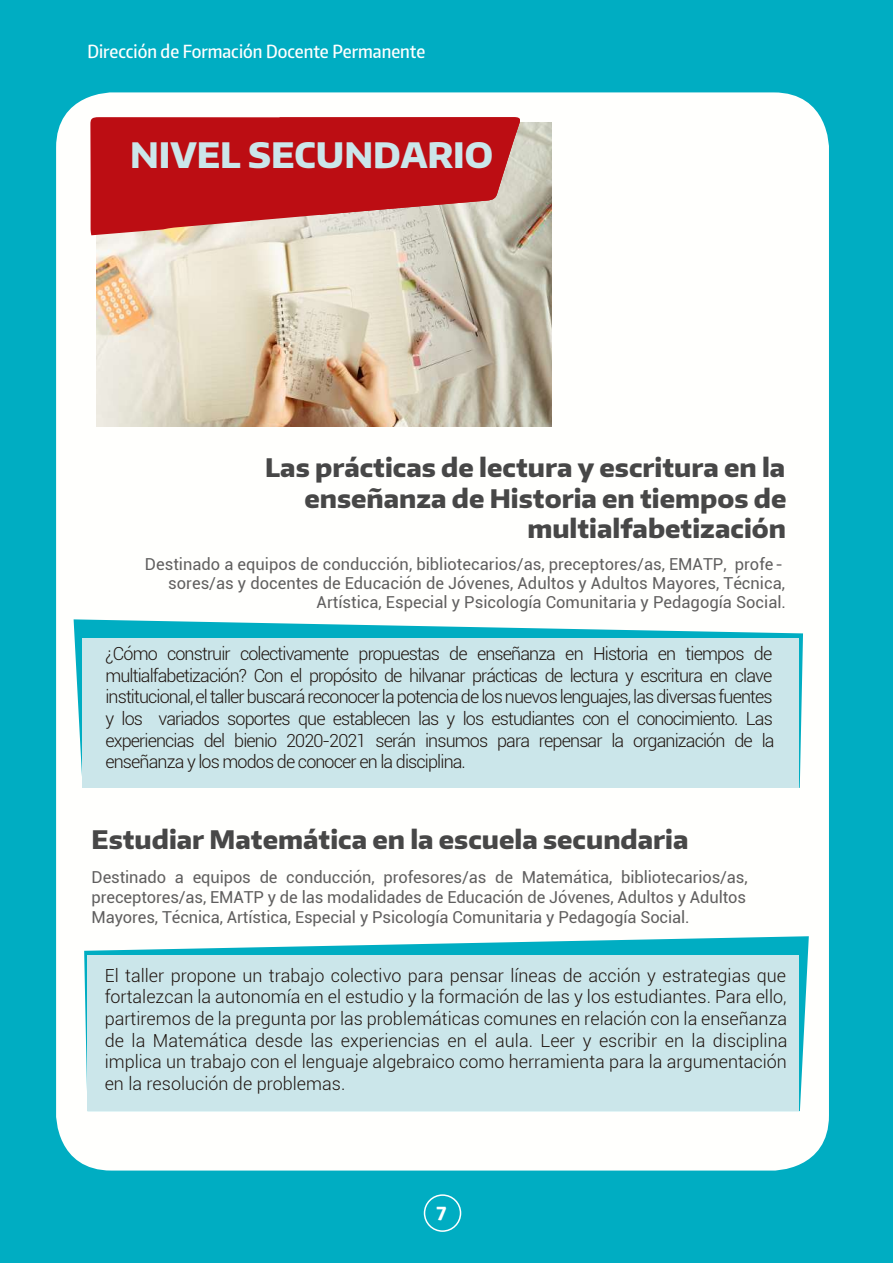
<style>
.page{position:relative;width:893px;height:1263px;background:#00adc2}
.page>*{position:absolute;margin:0;border:0;box-sizing:border-box;transform-origin:0 0}
.t1{font:800 34.95px "Encode Sans";color:#cbe6ea}
.t2{font:800 25.5px/30.6px "Encode Sans";color:#474747;text-align:right}
.t3{font:300 18px/21.6px "Roboto";letter-spacing:-.05em;color:#1f140f}
.t4{font:500 18px "Encode Sans Condensed";color:#fff}
.t5{font:700 18px "Encode Sans";color:#fff}
.t6{font:16.5px/19.4px "Roboto";color:#605f5f;text-align:right}
</style>
<div class="page">
<div style="left:56px;top:92px;width:773px;height:1078px;background:#fffffd;border-radius:55px"></div>
<img style="left:97px;top:123px;width:455px;height:303px">
<div style="left:424px;top:1194px;width:37px;height:38px;border:2px solid #fff;border-radius:50%"></div>
<svg style="left:74px;top:619px;width:729px;height:169px;fill:#00adc2"></svg>
<div style="left:83px;top:638px;width:716px;height:150px;background:#cbe6ea"></div>
<svg style="left:84px;top:936px;width:725px;height:175px;fill:#00adc2"></svg>
<div style="left:87px;top:955px;width:712px;height:156px;background:#cbe6ea"></div>
<svg style="left:90px;top:117px;width:431px;height:118px;background:#c13133"></svg>
<p class="t4" style="left:88px;top:39px;width:339px">Dirección de Formación Docente Permanente</p>
<h1 class="t1" style="left:130px;top:132px;width:365px">NIVEL SECUNDARIO</h1>
<h2 class="t2" style="left:265px;top:452px;width:523px">Las prácticas de lectura y escritura en la enseñanza de Historia en tiempos de multialfabetización</h2>
<p class="t6" style="left:145px;top:553px;width:642px">Destinado a equipos de conducción, bibliotecarios/as, preceptores/as, EMATP, profe&shy;sores/as y docentes de Educación de Jóvenes, Adultos y Adultos Mayores, Técnica,<br>Artística, Especial y Psicología Comunitaria y Pedagogía Social.</p>
<p class="t3" style="left:105px;top:642px;width:671px">¿Cómo construir colectivamente propuestas de enseñanza en Historia en tiempos de multialfabetización? Con el propósito de hilvanar prácticas de lectura y escritura en clave institucional, el taller buscará reconocer la potencia de los nuevos lenguajes, las diversas fuentes y los variados soportes que establecen las y los estudiantes con el conocimiento. Las experiencias del bienio 2020-2021 serán insumos para repensar la organización de la enseñanza y los modos de conocer en la disciplina.</p>
<h2 class="t2" style="left:92px;top:824px;width:598px">Estudiar Matemática en la escuela secundaria</h2>
<p class="t6" style="left:92px;top:867px;width:658px;line-height:19.8px;text-align:justify">Destinado a equipos de conducción, profesores/as de Matemática, bibliotecarios/as, preceptores/as, EMATP y de las modalidades de Educación de Jóvenes, Adultos y Adultos Mayores, Técnica, Artística, Especial y Psicología Comunitaria y Pedagogía Social.</p>
<p class="t3" style="left:105px;top:964px;width:684px;text-align:justify">El taller propone un trabajo colectivo para pensar líneas de acción y estrategias que fortalezcan la autonomía en el estudio y la formación de las y los estudiantes. Para ello, partiremos de la pregunta por las problemáticas comunes en relación con la enseñanza de la Matemática desde las experiencias en el aula. Leer y escribir en la disciplina implica un trabajo con el lenguaje algebraico como herramienta para la argumentación en la resolución de problemas.</p>
<p class="t5" style="left:436px;top:1201px;width:11px">7</p>
</div>
